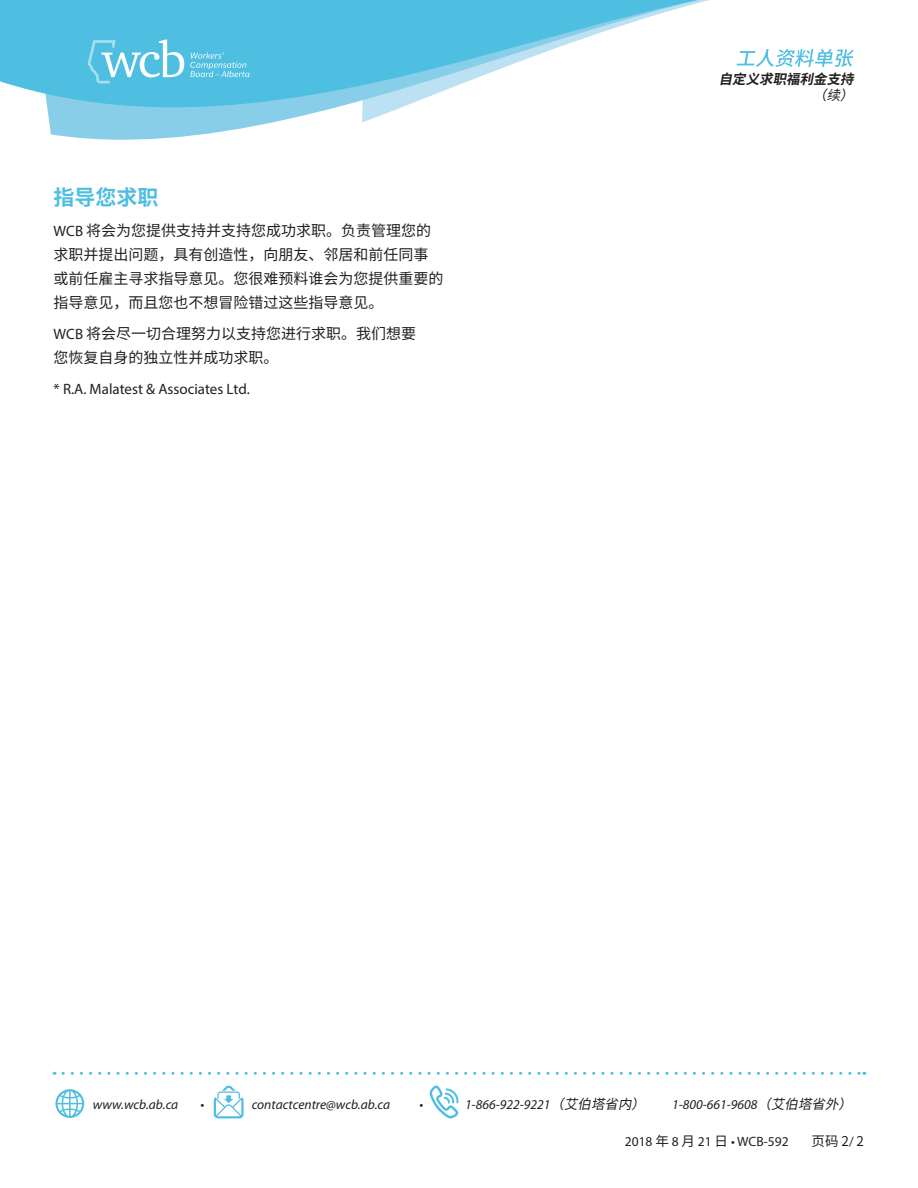
<style>
.page{position:relative;width:918px;height:1188px;background:#fff}
.page>*{position:absolute;margin:0;border:0;box-sizing:border-box;transform-origin:0 0}
.Subtitle{font:700 21px "Noto Sans CJ Ksc";color:#4ebee1}
.Body_Text{font:15px/24px "Noto Sans CJ Ksc";color:#231f20}
.Body_Text-2{font:15px "Myriad Pro";color:#231f20}
.t1{font:italic 13.5px "Myriad Pro";color:#231f20}
.t2{font:13.5px "Myriad Pro";color:#231f20}
.t3{font:italic 700 13.5px/16.2px "Noto Sans CJ Ksc";color:#231f20;text-align:right}
.t4{font:13.5px "Noto Sans CJ Ksc";color:#231f20}
.s1{font-family:"Myriad Pro"}
.s2{font-weight:400}
.s3{font-family:"Noto Sans CJ Ksc"}
</style>
<div class="page">
<svg style="left:430px;top:1086px;width:29px;height:32px"></svg>
<svg style="left:214px;top:1086px;width:30px;height:32px"></svg>
<svg style="left:63px;top:1072px;width:802px;height:3px"></svg>
<svg style="left:56px;top:1089px;width:28px;height:29px"></svg>
<svg style="left:0;top:0;width:737px;height:140px"></svg>
<svg style="left:190px;top:52px;width:59px;height:25px"></svg>
<svg style="left:53px;top:40px;width:131px;height:43px;background:#6bc8e5"></svg>
<svg style="left:737px;top:49px;width:117px;height:18px"></svg>
<p class="Subtitle" style="left:54px;top:186px;width:106px">指导您求职</p>
<p class="Body_Text" style="left:54px;top:219px;width:391px"><span class="s1">WCB</span> 将会为您提供支持并支持您成功求职。负责管理您的求职并提出问题，具有创造性，向朋友、邻居和前任同事或前任雇主寻求指导意见。您很难预料谁会为您提供重要的指导意见，而且您也不想冒险错过这些指导意见。</p>
<p class="Body_Text" style="left:54px;top:322px;width:364px"><span class="s1">WCB</span> 将会尽一切合理努力以支持您进行求职。我们想要您恢复自身的独立性并成功求职。</p>
<p class="Body_Text-2" style="left:54px;top:379px;width:198px">* R.A. Malatest &amp; Associates Ltd.</p>
<p class="t3" style="left:719px;top:71px;width:143px">自定义求职福利金支持<span class="s2">（续）</span></p>
<p class="t1" style="left:93px;top:1096px;width:87px">www.wcb.ab.ca</p>
<p class="t1" style="left:200px;top:1096px;width:5px">•</p>
<p class="t1" style="left:252px;top:1096px;width:140px">contactcentre@wcb.ab.ca</p>
<p class="t1" style="left:420px;top:1096px;width:5px">•</p>
<p class="t1" style="left:465px;top:1096px;width:188px">1-866-922-9221<span class="s3">（艾伯塔省内）</span></p>
<p class="t1" style="left:672px;top:1096px;width:188px">1-800-661-9608<span class="s3">（艾伯塔省外）</span></p>
<p class="t2" style="left:625px;top:1133px;width:165px">2018 <span class="s3">年</span> 8 <span class="s3">月</span> 21 <span class="s3">日</span> • WCB-592</p>
<p class="t4" style="left:812px;top:1133px;width:54px">页码 2<span class="s1">/</span> 2</p>
</div>
